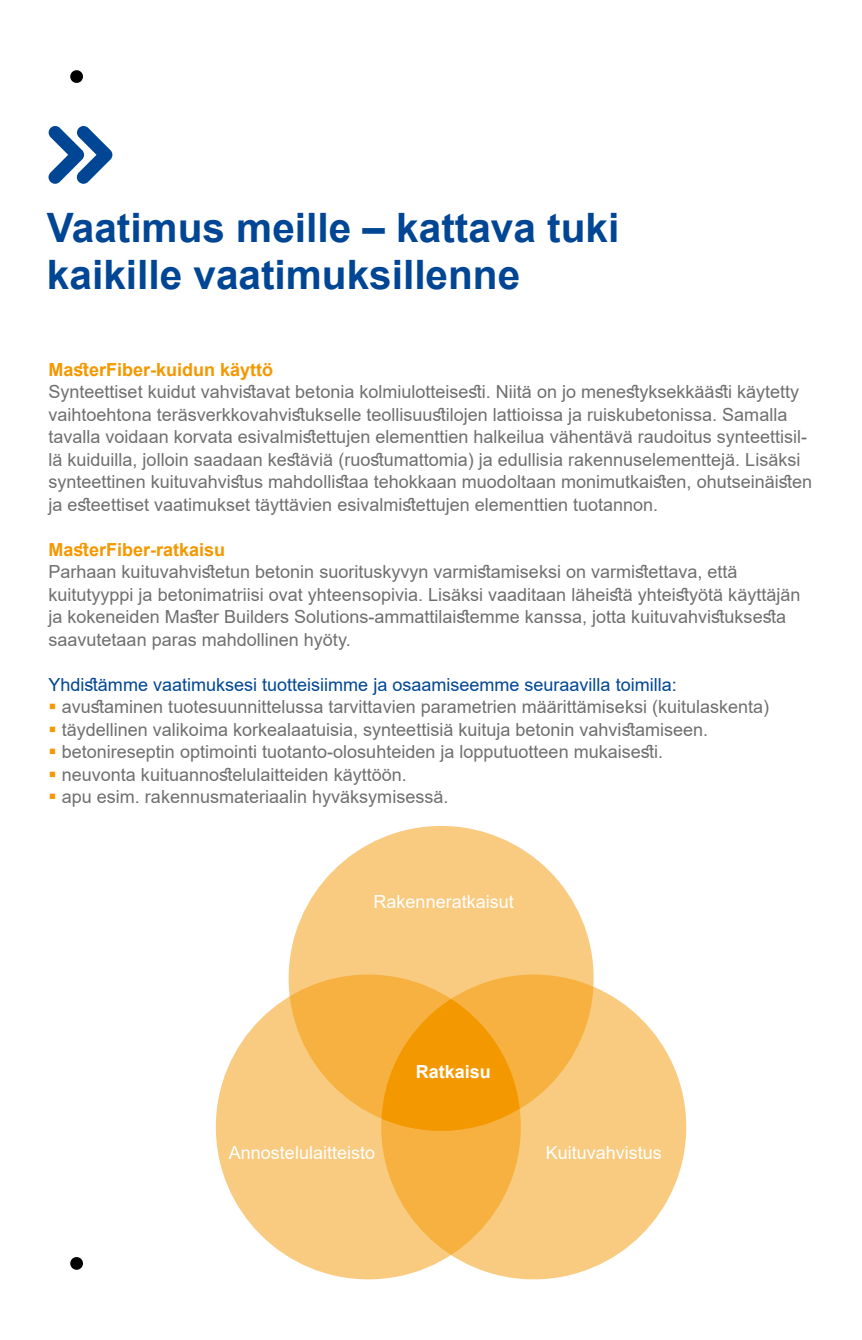
<style>
.page{position:relative;width:862px;height:1340px;background:#fff}
.page>*{position:absolute;margin:0;border:0;box-sizing:border-box;transform-origin:0 0}
.t1{font:700 40.5px/47.2px "Arial";color:#014694}
.t2{font:18px/22.5px "Arial";color:#706f6f}
.t3{font:18px "Arial";color:#014694}
.t4{font:18px "Arial";color:#fff}
.t5{font:700 18px "Arial";color:#f49800}
.t6{font:700 18px "Arial";color:#fff}
.s1{color:#f49800}
</style>
<div class="page">
<svg style="left:48px;top:126px;width:64px;height:58px"></svg>
<div style="left:288px;top:826px;width:305px;height:304px;background:#f9cb80;border-radius:50%"></div>
<svg style="left:216px;top:974px;width:304px;height:305px;background:#f8c571"></svg>
<svg style="left:381px;top:974px;width:304px;height:305px;background:#f8c26c"></svg>
<svg style="left:381px;top:998px;width:138px;height:154px;background:#f4a21a"></svg>
<div style="left:70px;top:70px;width:13px;height:13px;background:#000;border-radius:50%"></div>
<div style="left:70px;top:1256px;width:13px;height:13px;background:#000;border-radius:50%"></div>
<h1 class="t1" style="left:47px;top:205px;width:573px">Vaatimus meille – kattava tuki kaikille vaatimuksillenne</h1>
<p class="t5" style="left:48px;top:357px;width:226px">MasterFiber-kuidun käyttö</p>
<p class="t2" style="left:48px;top:380px;width:764px">Synteettiset kuidut vahvistavat betonia kolmiulotteisesti. Niitä on jo menestyksekkäästi käytetty vaihtoehtona teräsverkkovahvistukselle teollisuustilojen lattioissa ja ruiskubetonissa. Samalla tavalla voidaan korvata esivalmistettujen elementtien halkeilua vähentävä raudoitus synteettisil&shy;lä kuiduilla, jolloin saadaan kestäviä (ruostumattomia) ja edullisia rakennuselementtejä. Lisäksi synteettinen kuituvahvistus mahdollistaa tehokkaan muodoltaan monimutkaisten, ohutseinäisten ja esteettiset vaatimukset täyttävien esivalmistettujen elementtien tuotannon.</p>
<p class="t5" style="left:48px;top:537px;width:178px">MasterFiber-ratkaisu</p>
<p class="t2" style="left:48px;top:560px;width:753px">Parhaan kuituvahvistetun betonin suorituskyvyn varmistamiseksi on varmistettava, että kuitutyyppi ja betonimatriisi ovat yhteensopivia. Lisäksi vaaditaan läheistä yhteistyötä käyttäjän ja kokeneiden Master Builders Solutions-ammattilaistemme kanssa, jotta kuituvahvistuksesta saavutetaan paras mahdollinen hyöty.</p>
<p class="t3" style="left:48px;top:672px;width:629px">Yhdistämme vaatimuksesi tuotteisiimme ja osaamiseemme seuraavilla toimilla:</p>
<p class="t2" style="left:48px;top:695px;width:721px"><span class="s1">▪</span> avustaminen tuotesuunnittelussa tarvittavien parametrien määrittämiseksi (kuitulaskenta)</p>
<p class="t2" style="left:48px;top:718px;width:660px"><span class="s1">▪</span> täydellinen valikoima korkealaatuisia, synteettisiä kuituja betonin vahvistamiseen.</p>
<p class="t2" style="left:49px;top:740px;width:615px"><span class="s1">▪</span> betonireseptin optimointi tuotanto-olosuhteiden ja lopputuotteen mukaisesti.</p>
<p class="t2" style="left:49px;top:763px;width:359px"><span class="s1">▪</span> neuvonta kuituannostelulaitteiden käyttöön.</p>
<p class="t2" style="left:49px;top:785px;width:401px"><span class="s1">▪</span> apu esim. rakennusmateriaalin hyväksymisessä.</p>
<p class="t4" style="left:373px;top:889px;width:142px">Rakenneratkaisut</p>
<p class="t6" style="left:415px;top:1058px;width:77px">Ratkaisu</p>
<p class="t4" style="left:229px;top:1140px;width:148px">Annostelulaitteisto</p>
<p class="t4" style="left:545px;top:1140px;width:118px">Kuituvahvistus</p>
</div>
